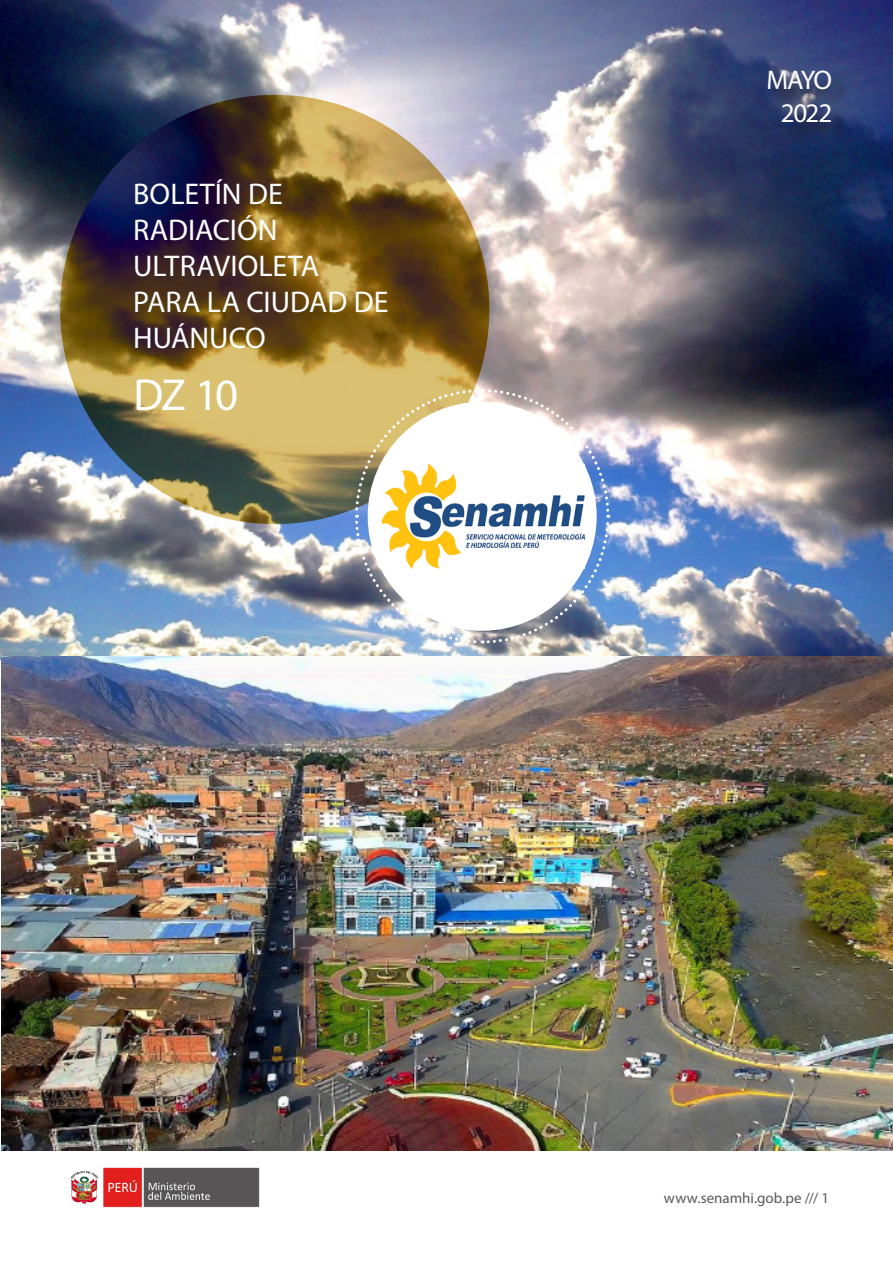
<style>
.page{position:relative;width:893px;height:1263px;background:#fff}
.page>*{position:absolute;margin:0;border:0;box-sizing:border-box;transform-origin:0 0}
.t1{font:45px "Myriad Pro";color:#fff}
.t2{font:30px/36px "Myriad Pro";color:#fff}
.t3{font:27px "Myriad Pro";letter-spacing:-.055em;color:#fff}
.t4{font:15px "Myriad Pro";color:#57585a}
</style>
<div class="page">
<img style="left:70px;top:1167px;width:190px;height:41px">
<img style="left:0;top:0;width:893px;height:659px">
<img style="left:60px;top:95px;width:429px;height:429px;border-radius:50%">
<img style="left:353px;top:388px;width:258px;height:257px">
<div style="left:771px;top:74px;width:79px;height:67px;background:#231f20;opacity:.75"></div>
<img style="left:383px;top:464px;width:202px;height:104px">
<img style="left:1px;top:656px;width:892px;height:494px">
<p class="t2" style="left:133px;top:175px;width:257px">BOLETÍN DE<br>RADIACIÓN<br>ULTRAVIOLETA<br>PARA LA CIUDAD DE<br>HUÁNUCO</p>
<p class="t1" style="left:133px;top:367px;width:106px">DZ 10</p>
<p class="t3" style="left:766px;top:64px;width:67px">MAYO</p>
<p class="t3" style="left:781px;top:96px;width:53px">2022</p>
<p class="t4" style="left:664px;top:1189px;width:167px">www.senamhi.gob.pe /// 1</p>
</div>
